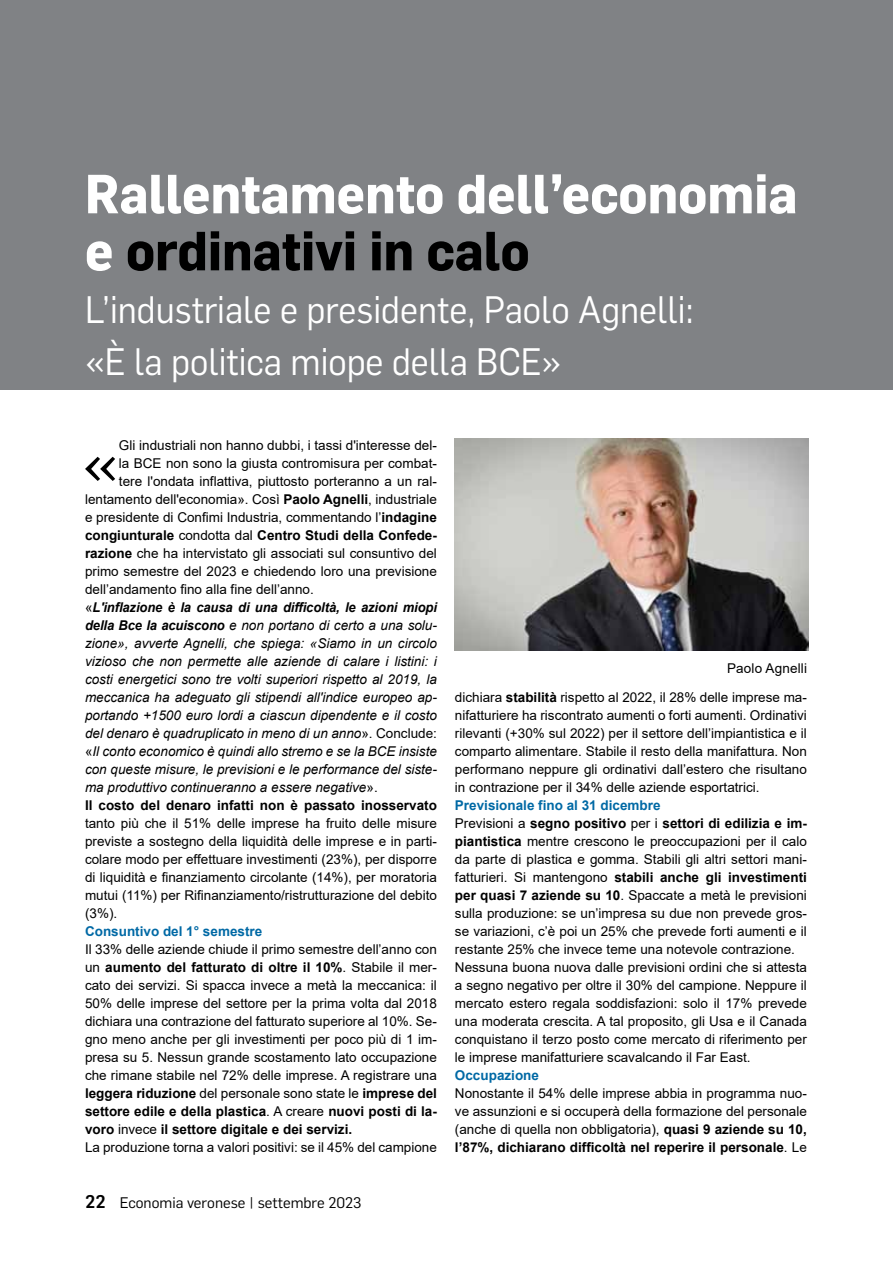
<style>
.page{position:relative;width:893px;height:1263px;background:#fff}
.page>*{position:absolute;margin:0;border:0;box-sizing:border-box;transform-origin:0 0}
.t1{font:64.05px "Flama";color:#000}
.t2{font:700 54px/57px "Flama";color:#fff;scale:.94 1}
.t3{font:37.5px/52.5px "Flama";color:#fff;scale:.94 1}
.t4{font:15px "Flama";color:#000}
.t5{font:13.5px/18px "Arial";color:#000;text-align:justify}
.t6{font:italic 13.5px "Arial";color:#000}
.t7{font:700 13.5px "Arial";color:#000}
.t8{font:italic 700 13.5px "Arial";letter-spacing:-.005em;color:#000;scale:.96 1}
.t9{font:700 13.5px "Arial";color:#0069a5}
.s1{color:#000}
.s2{font-weight:700}
.s3{font-weight:400}
.s4{font-weight:400;font-style:normal}
.s5{font-style:normal}
.s6{font-weight:500;font-size:18px}
.s7{font-weight:700;color:#0069a5}
</style>
<div class="page">
<div style="left:0;top:0;width:893px;height:389px;background:#808285"></div>
<img style="left:455px;top:438px;width:354px;height:212px">
<h2 class="t2" style="left:85px;top:164px;width:759px">Rallentamento dell’economia e <span class="s1">ordinativi in calo</span></h2>
<h3 class="t3" style="left:85px;top:283px;width:649px">L’industriale e presidente, Paolo Agnelli: «È la politica miope della BCE»</h3>
<p class="t5" style="left:119px;top:436px;width:319px">Gli industriali non hanno dubbi, i tassi d'interesse del-</p>
<p class="t5" style="left:119px;top:454px;width:319px">la BCE non sono la giusta contromisura per combat-</p>
<p class="t5" style="left:119px;top:472px;width:319px">tere l'ondata inflattiva, piuttosto porteranno a un ral-</p>
<p class="t5" style="left:85px;top:490px;width:353px">lentamento dell'economia». Così <span class="s2">Paolo Agnelli</span>, industriale</p>
<p class="t5" style="left:85px;top:508px;width:353px">e presidente di Confimi Industria, commentando l’<span class="s2">indagine</span></p>
<p class="t7" style="left:85px;top:526px;width:353px">congiunturale <span class="s3">condotta dal</span> Centro Studi della Confede-</p>
<p class="t5" style="left:85px;top:544px;width:353px"><span class="s2">razione</span> che ha intervistato gli associati sul consuntivo del</p>
<p class="t5" style="left:85px;top:562px;width:353px">primo semestre del 2023 e chiedendo loro una previsione</p>
<p class="t5" style="left:85px;top:580px;width:230px">dell’andamento fino alla fine dell’anno.</p>
<p class="t8" style="left:85px;top:598px;width:368px"><span class="s4">«</span>L'inflazione è la causa di una difficoltà, le azioni miopi</p>
<p class="t6" style="left:85px;top:617px;width:353px"><span class="s2">della Bce la acuiscono</span> e non portano di certo a una solu-</p>
<p class="t6" style="left:85px;top:635px;width:353px">zione», avverte Agnelli, che spiega: «Siamo in un circolo</p>
<p class="t6" style="left:85px;top:653px;width:353px">vizioso che non permette alle aziende di calare i listini: i</p>
<p class="t6" style="left:85px;top:671px;width:353px">costi energetici sono tre volti superiori rispetto al 2019, la</p>
<p class="t6" style="left:85px;top:689px;width:353px">meccanica ha adeguato gli stipendi all'indice europeo ap-</p>
<p class="t6" style="left:85px;top:707px;width:353px">portando +1500 euro lordi a ciascun dipendente e il costo</p>
<p class="t6" style="left:85px;top:725px;width:353px">del denaro è quadruplicato in meno di un anno<span class="s5">». Conclude:</span></p>
<p class="t6" style="left:85px;top:742px;width:353px"><span class="s5">«</span>Il conto economico è quindi allo stremo e se la BCE insiste</p>
<p class="t6" style="left:85px;top:760px;width:353px">con queste misure, le previsioni e le performance del siste-</p>
<p class="t6" style="left:85px;top:778px;width:294px">ma produttivo continueranno a essere negative<span class="s5">».</span></p>
<p class="t7" style="left:85px;top:796px;width:353px">Il costo del denaro infatti non è passato inosservato</p>
<p class="t5" style="left:85px;top:814px;width:353px">tanto più che il 51% delle imprese ha fruito delle misure previste a sostegno della liquidità delle imprese e in parti&shy;colare modo per effettuare investimenti (23%), per disporre di liquidità e finanziamento circolante (14%), per moratoria mutui (11%) per Rifinanziamento/ristrutturazione del debito (3%).</p>
<p class="t9" style="left:85px;top:922px;width:179px">Consuntivo del 1° semestre</p>
<p class="t5" style="left:85px;top:940px;width:353px;text-align:left">Il 33% delle aziende chiude il primo semestre dell’anno con un <span class="s2">aumento del fatturato di oltre il 10%</span>. Stabile il mer&shy;cato dei servizi. Si spacca invece a metà la meccanica: il 50% delle imprese del settore per la prima volta dal 2018 dichiara una contrazione del fatturato superiore al 10%. Se&shy;gno meno anche per gli investimenti per poco più di 1 im&shy;presa su 5. Nessun grande scostamento lato occupazione che rimane stabile nel 72% delle imprese. A registrare una <span class="s2">leggera riduzione</span> del personale sono state le <span class="s2">imprese del settore edile e della plastica</span>. A creare <span class="s2">nuovi posti di la&shy;voro</span> invece <span class="s2">il settore digitale e dei servizi.<br></span>La produzione torna a valori positivi: se il 45% del campione</p>
<h1 class="t1" style="left:82px;top:426px;width:38px">«</h1>
<p class="t4" style="left:85px;top:1193px;width:278px"><span class="s6">22</span> Economia veronese | settembre 2023</p>
<p class="t5" style="left:727px;top:659px;width:81px">Paolo Agnelli</p>
<p class="t5" style="left:455px;top:688px;width:353px">dichiara <span class="s2">stabilità</span> rispetto al 2022, il 28% delle imprese ma&shy;nifatturiere ha riscontrato aumenti o forti aumenti. Ordinativi rilevanti (+30% sul 2022) per il settore dell’impiantistica e il comparto alimentare. Stabile il resto della manifattura. Non performano neppure gli ordinativi dall’estero che risultano in contrazione per il 34% delle aziende esportatrici.</p>
<p class="t5" style="left:455px;top:796px;width:353px;text-align:left"><span class="s7">Previsionale fino al 31 dicembre<br></span>Previsioni a <span class="s2">segno positivo</span> per i <span class="s2">settori di edilizia e im&shy;piantistica</span> mentre crescono le preoccupazioni per il calo da parte di plastica e gomma. Stabili gli altri settori mani&shy;fatturieri. Si mantengono <span class="s2">stabili anche gli investimenti per quasi 7 aziende su 10</span>. Spaccate a metà le previsioni sulla produzione: se un’impresa su due non prevede gros&shy;se variazioni, c’è poi un 25% che prevede forti aumenti e il restante 25% che invece teme una notevole contrazione.<br>Nessuna buona nuova dalle previsioni ordini che si attesta a segno negativo per oltre il 30% del campione. Neppure il mercato estero regala soddisfazioni: solo il 17% prevede una moderata crescita. A tal proposito, gli Usa e il Canada conquistano il terzo posto come mercato di riferimento per le imprese manifatturiere scavalcando il Far East.</p>
<p class="t9" style="left:455px;top:1066px;width:86px">Occupazione</p>
<p class="t5" style="left:455px;top:1084px;width:353px">Nonostante il 54% delle imprese abbia in programma nuo&shy;ve assunzioni e si occuperà della formazione del personale (anche di quella non obbligatoria), <span class="s2">quasi 9 aziende su 10, l’87%, dichiarano difficoltà nel reperire il personale</span>. Le</p>
</div>
